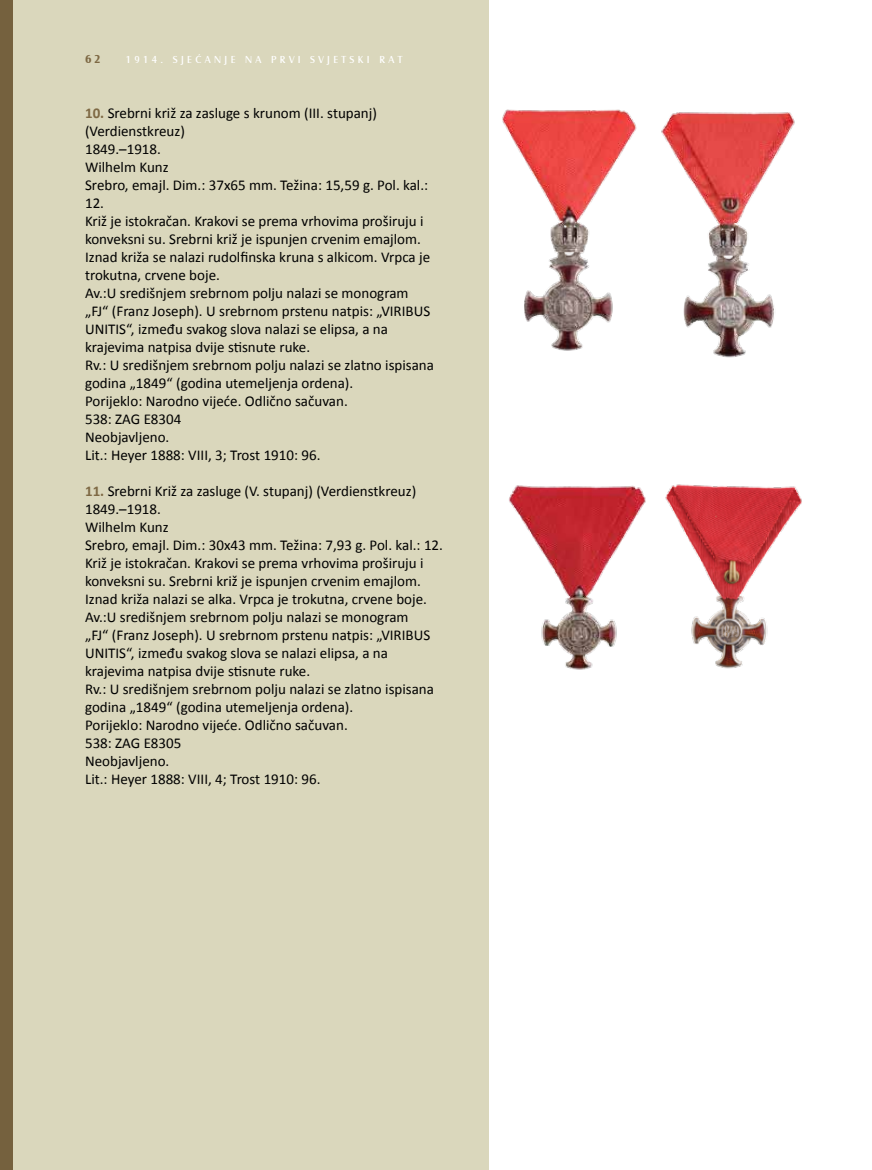
<style>
.page{position:relative;width:872px;height:1170px;background:#fff}
.page>*{position:absolute;margin:0;border:0;box-sizing:border-box;transform-origin:0 0}
.t1{font:15px/18px "Calibri";color:#000}
.t2{font:700 12px "Castle T";color:#7e6944}
.t3{font:10.5px "Castle T";letter-spacing:.32em;color:#fff}
.s1{font-weight:700;color:#7e6944}
</style>
<div class="page">
<div style="left:0;top:0;width:489px;height:1169px;background:#dad7bc"></div>
<div style="left:0;top:0;width:13px;height:1169px;background:#75613e"></div>
<img style="left:502px;top:109px;width:135px;height:242px">
<img style="left:661px;top:112px;width:134px;height:246px">
<img style="left:509px;top:485px;width:137px;height:185px">
<img style="left:665px;top:484px;width:137px;height:185px">
<p class="t2" style="left:85px;top:51px;width:17px">62</p>
<p class="t3" style="left:126px;top:53px;width:278px">1914. SJEĆANJE NA PRVI SVJETSKI RAT</p>
<p class="t1" style="left:85px;top:104px;width:350px"><span class="s1">10.</span> Srebrni križ za zasluge s krunom (III. stupanj) (Verdienstkreuz)<br>1849.–1918.<br>Wilhelm Kunz<br>Srebro, emajl. Dim.: 37x65 mm. Težina: 15,59 g. Pol. kal.:<br>12.<br>Križ je istokračan. Krakovi se prema vrhovima proširuju i konveksni su. Srebrni križ je ispunjen crvenim emajlom.<br>Iznad križa se nalazi rudolfinska kruna s alkicom. Vrpca je trokutna, crvene boje.<br>Av.:U središnjem srebrnom polju nalazi se monogram „FJ“ (Franz Joseph). U srebrnom prstenu natpis: „VIRIBUS UNITIS“, između svakog slova nalazi se elipsa, a na krajevima natpisa dvije stisnute ruke.<br>Rv.: U središnjem srebrnom polju nalazi se zlatno ispisana godina „1849“ (godina utemeljenja ordena).<br>Porijeklo: Narodno vijeće. Odlično sačuvan.<br>538: ZAG E8304<br>Neobjavljeno.<br>Lit.: Heyer 1888: VIII, 3; Trost 1910: 96.</p>
<p class="t1" style="left:85px;top:482px;width:359px"><span class="s1">11.</span> Srebrni Križ za zasluge (V. stupanj) (Verdienstkreuz)<br>1849.–1918.<br>Wilhelm Kunz<br>Srebro, emajl. Dim.: 30x43 mm. Težina: 7,93 g. Pol. kal.: 12.<br>Križ je istokračan. Krakovi se prema vrhovima proširuju i konveksni su. Srebrni križ je ispunjen crvenim emajlom.<br>Iznad križa nalazi se alka. Vrpca je trokutna, crvene boje.<br>Av.:U središnjem srebrnom polju nalazi se monogram<br>„FJ“ (Franz Joseph). U srebrnom prstenu natpis: „VIRIBUS UNITIS“, između svakog slova se nalazi elipsa, a na krajevima natpisa dvije stisnute ruke.<br>Rv.: U središnjem srebrnom polju nalazi se zlatno ispisana godina „1849“ (godina utemeljenja ordena).<br>Porijeklo: Narodno vijeće. Odlično sačuvan.<br>538: ZAG E8305<br>Neobjavljeno.<br>Lit.: Heyer 1888: VIII, 4; Trost 1910: 96.</p>
</div>
